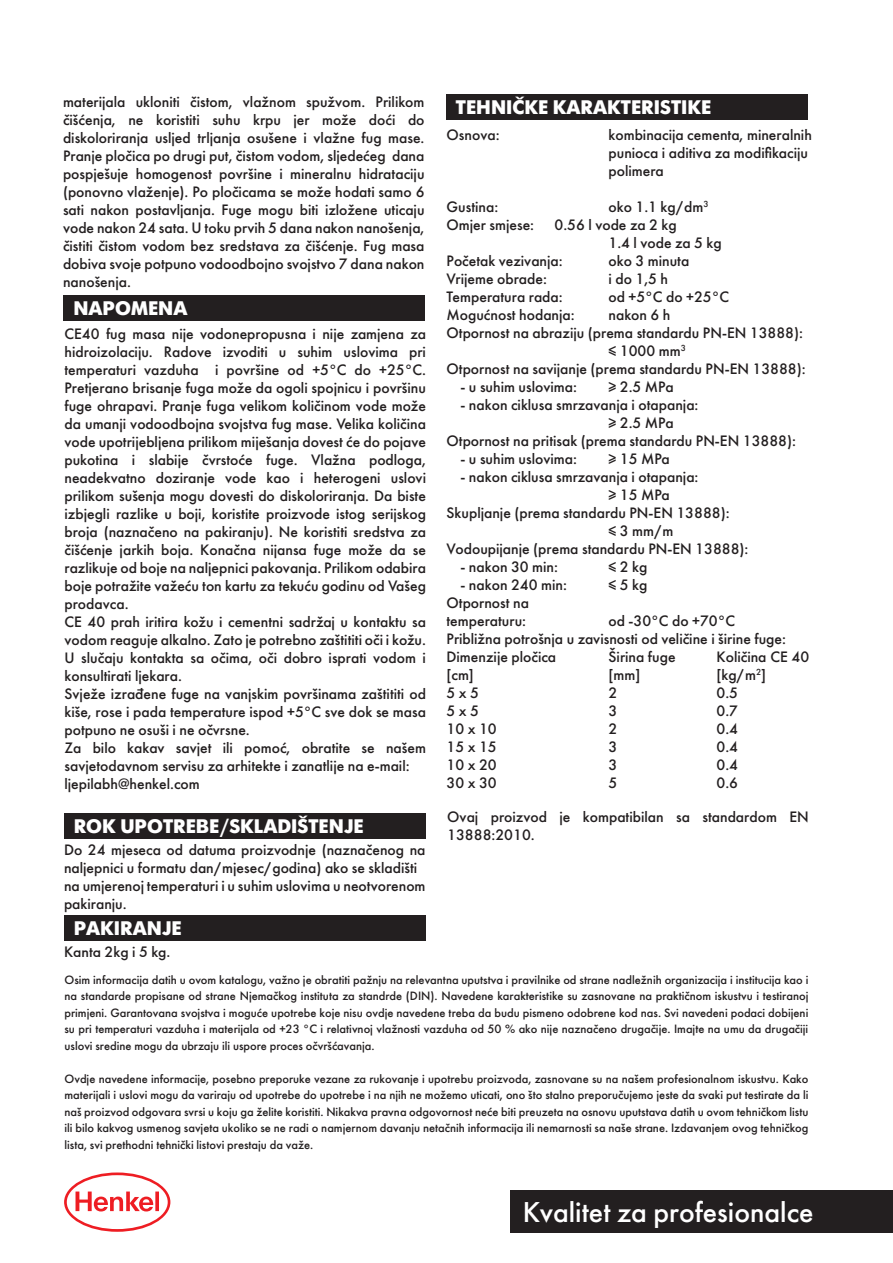
<style>
.page{position:relative;width:893px;height:1263px;background:#fff}
.page>*{position:absolute;margin:0;border:0;box-sizing:border-box;transform-origin:0 0}
.t1{font:28.5px "Futura Futuris";color:#fff}
.t2{font:700 19.5px "Futuris TT";color:#fff}
.t3{font:15px/18px "Futura Futuris";color:#231f20}
.t4{font:15px "Futuris TT";color:#231f20}
.t5{font:12px/16.5px "Futura Futuris";color:#231f20;text-align:justify}
</style>
<div class="page">
<div style="left:64px;top:813px;width:361px;height:26px;background:#231f20"></div>
<div style="left:64px;top:295px;width:361px;height:25px;background:#231f20"></div>
<div style="left:64px;top:915px;width:361px;height:26px;background:#231f20"></div>
<div style="left:510px;top:1190px;width:383px;height:43px;background:#231f20"></div>
<svg style="left:64px;top:1172px;width:106px;height:60px"></svg>
<div style="left:446px;top:94px;width:362px;height:26px;background:#231f20"></div>
<p class="t3" style="left:63px;top:93px;width:363px;text-align:justify">materijala ukloniti čistom, vlažnom spužvom. Prilikom čišćenja, ne koristiti suhu krpu jer može doći do diskoloriranja usljed trljanja osušene i vlažne fug mase.<br>Pranje pločica po drugi put, čistom vodom, sljedećeg dana pospješuje homogenost površine i mineralnu hidrataciju (ponovno vlaženje). Po pločicama se može hodati samo 6 sati nakon postavljanja. Fuge mogu biti izložene uticaju vode nakon 24 sata. U toku prvih 5 dana nakon nanošenja, čistiti čistom vodom bez sredstava za čišćenje. Fug masa dobiva svoje potpuno vodoodbojno svojstvo 7 dana nakon nanošenja.</p>
<h2 class="t2" style="left:73px;top:296px;width:116px">NAPOMENA</h2>
<p class="t3" style="left:64px;top:325px;width:363px">CE40 fug masa nije vodonepropusna i nije zamjena za hidroizolaciju. Radove izvoditi u suhim uslovima pri temperaturi vazduha i površine od +5°C do +25°C.<br>Pretjerano brisanje fuga može da ogoli spojnicu i površinu fuge ohrapavi. Pranje fuga velikom količinom vode može da umanji vodoodbojna svojstva fug mase. Velika količina vode upotrijebljena prilikom miješanja dovest će do pojave pukotina i slabije čvrstoće fuge. Vlažna podloga, neadekvatno doziranje vode kao i heterogeni uslovi prilikom sušenja mogu dovesti do diskoloriranja. Da biste izbjegli razlike u boji, koristite proizvode istog serijskog broja (naznačeno na pakiranju). Ne koristiti sredstva za čišćenje jarkih boja. Konačna nijansa fuge može da se razlikuje od boje na naljepnici pakovanja. Prilikom odabira boje potražite važeću ton kartu za tekuću godinu od Vašeg prodavca.<br>CE 40 prah iritira kožu i cementni sadržaj u kontaktu sa vodom reaguje alkalno. Zato je potrebno zaštititi oči i kožu.<br>U slučaju kontakta sa očima, oči dobro isprati vodom i konsultirati ljekara.<br>Svježe izrađene fuge na vanjskim površinama zaštititi od kiše, rose i pada temperature ispod +5°C sve dok se masa potpuno ne osuši i ne očvrsne.<br>Za bilo kakav savjet ili pomoć, obratite se našem savjetodavnom servisu za arhitekte i zanatlije na e-mail: ljepilabh@henkel.com</p>
<h2 class="t2" style="left:74px;top:815px;width:292px">ROK UPOTREBE/SKLADIŠTENJE</h2>
<p class="t3" style="left:64px;top:841px;width:363px">Do 24 mjeseca od datuma proizvodnje (naznačenog na naljepnici u formatu dan/mjesec/godina) ako se skladišti na umjerenoj temperaturi i u suhim uslovima u neotvorenom pakiranju.</p>
<p class="t4" style="left:64px;top:943px;width:108px">Kanta 2kg i 5 kg.</p>
<h2 class="t2" style="left:74px;top:917px;width:110px">PAKIRANJE</h2>
<h2 class="t2" style="left:456px;top:96px;width:257px">TEHNIČKE KARAKTERISTIKE</h2>
<p class="t3" style="left:447px;top:126px;width:55px">Osnova:</p>
<p class="t3" style="left:609px;top:126px;width:205px">kombinacija cementa, mineralnih punioca i aditiva za modifikaciju polimera</p>
<p class="t3" style="left:447px;top:198px;width:53px">Gustina:</p>
<p class="t3" style="left:609px;top:198px;width:102px">oko 1.1 kg/dm<sup>3</sup></p>
<p class="t3" style="left:447px;top:216px;width:89px">Omjer smjese:</p>
<p class="t3" style="left:555px;top:216px;width:124px">0.56 l vode za 2 kg</p>
<p class="t3" style="left:609px;top:234px;width:115px">1.4 l vode za 5 kg</p>
<p class="t3" style="left:447px;top:252px;width:118px">Početak vezivanja:</p>
<p class="t3" style="left:609px;top:252px;width:82px">oko 3 minuta</p>
<p class="t3" style="left:447px;top:270px;width:102px">Vrijeme obrade:</p>
<p class="t3" style="left:609px;top:270px;width:61px">i do 1,5 h</p>
<p class="t3" style="left:447px;top:288px;width:118px">Temperatura rada:</p>
<p class="t3" style="left:609px;top:288px;width:122px">od +5°C do +25°C</p>
<p class="t3" style="left:447px;top:306px;width:130px">Mogućnost hodanja:</p>
<p class="t3" style="left:609px;top:306px;width:63px">nakon 6 h</p>
<p class="t3" style="left:447px;top:324px;width:358px">Otpornost na abraziju (prema standardu PN-EN 13888):</p>
<p class="t3" style="left:609px;top:342px;width:79px">≤ 1000 mm<sup>3</sup></p>
<p class="t3" style="left:447px;top:360px;width:361px">Otpornost na savijanje (prema standardu PN-EN 13888):</p>
<p class="t3" style="left:460px;top:378px;width:118px">- u suhim uslovima:</p>
<p class="t3" style="left:609px;top:378px;width:67px">≥ 2.5 MPa</p>
<p class="t3" style="left:460px;top:396px;width:240px">- nakon ciklusa smrzavanja i otapanja:</p>
<p class="t3" style="left:609px;top:414px;width:67px">≥ 2.5 MPa</p>
<p class="t3" style="left:447px;top:432px;width:351px">Otpornost na pritisak (prema standardu PN-EN 13888):</p>
<p class="t3" style="left:460px;top:450px;width:118px">- u suhim uslovima:</p>
<p class="t3" style="left:609px;top:450px;width:63px">≥ 15 MPa</p>
<p class="t3" style="left:460px;top:468px;width:240px">- nakon ciklusa smrzavanja i otapanja:</p>
<p class="t3" style="left:609px;top:486px;width:63px">≥ 15 MPa</p>
<p class="t3" style="left:447px;top:504px;width:285px">Skupljanje (prema standardu PN-EN 13888):</p>
<p class="t3" style="left:609px;top:522px;width:66px">≤ 3 mm/m</p>
<p class="t3" style="left:447px;top:540px;width:303px">Vodoupijanje (prema standardu PN-EN 13888):</p>
<p class="t3" style="left:460px;top:558px;width:99px">- nakon 30 min:</p>
<p class="t3" style="left:609px;top:558px;width:40px">≤ 2 kg</p>
<p class="t3" style="left:460px;top:576px;width:108px">- nakon 240 min:</p>
<p class="t3" style="left:609px;top:576px;width:40px">≤ 5 kg</p>
<p class="t3" style="left:447px;top:594px;width:84px">Otpornost na temperaturu:</p>
<p class="t3" style="left:447px;top:612px;width:341px;text-indent:162px">od -30°C do +70°C<br>Približna potrošnja u zavisnosti od veličine i širine fuge:<br>Dimenzije pločica</p>
<p class="t3" style="left:609px;top:648px;width:69px">Širina fuge</p>
<p class="t3" style="left:717px;top:648px;width:94px">Količina CE 40</p>
<p class="t3" style="left:447px;top:666px;width:29px">[cm]</p>
<p class="t3" style="left:609px;top:666px;width:33px">[mm]</p>
<p class="t3" style="left:717px;top:666px;width:51px">[kg/m<sup>2</sup>]</p>
<p class="t3" style="left:446px;top:684px;width:34px">5 x 5</p>
<p class="t3" style="left:609px;top:684px;width:10px">2</p>
<p class="t3" style="left:717px;top:684px;width:23px">0.5</p>
<p class="t3" style="left:446px;top:702px;width:34px">5 x 5</p>
<p class="t3" style="left:609px;top:702px;width:10px">3</p>
<p class="t3" style="left:717px;top:702px;width:23px">0.7</p>
<p class="t3" style="left:446px;top:720px;width:52px">10 x 10</p>
<p class="t3" style="left:608px;top:720px;width:10px">2</p>
<p class="t3" style="left:717px;top:720px;width:23px">0.4</p>
<p class="t3" style="left:446px;top:738px;width:52px">15 x 15</p>
<p class="t3" style="left:608px;top:738px;width:10px">3</p>
<p class="t3" style="left:717px;top:738px;width:23px">0.4</p>
<p class="t3" style="left:446px;top:756px;width:52px">10 x 20</p>
<p class="t3" style="left:609px;top:756px;width:10px">3</p>
<p class="t3" style="left:717px;top:756px;width:23px">0.4</p>
<p class="t3" style="left:446px;top:774px;width:52px">30 x 30</p>
<p class="t3" style="left:609px;top:774px;width:10px">5</p>
<p class="t3" style="left:717px;top:774px;width:23px">0.6</p>
<p class="t3" style="left:447px;top:808px;width:363px">Ovaj proizvod je kompatibilan sa standardom EN<br>13888:2010.</p>
<p class="t5" style="left:64px;top:972px;width:745px">Osim informacija datih u ovom katalogu, važno je obratiti pažnju na relevantna uputstva i pravilnike od strane nadležnih organizacija i institucija kao i na standarde propisane od strane Njemačkog instituta za standrde (DIN). Navedene karakteristike su zasnovane na praktičnom iskustvu i testiranoj primjeni. Garantovana svojstva i moguće upotrebe koje nisu ovdje navedene treba da budu pismeno odobrene kod nas. Svi navedeni podaci dobijeni su pri temperaturi vazduha i materijala od +23 °C i relativnoj vlažnosti vazduha od 50 % ako nije naznačeno drugačije. Imajte na umu da drugačiji uslovi sredine mogu da ubrzaju ili uspore proces očvršćavanja.</p>
<p class="t5" style="left:64px;top:1071px;width:745px">Ovdje navedene informacije, posebno preporuke vezane za rukovanje i upotrebu proizvoda, zasnovane su na našem profesionalnom iskustvu. Kako materijali i uslovi mogu da variraju od upotrebe do upotrebe i na njih ne možemo uticati, ono što stalno preporučujemo jeste da svaki put testirate da li naš proizvod odgovara svrsi u koju ga želite koristiti. Nikakva pravna odgovornost neće biti preuzeta na osnovu uputstava datih u ovom tehničkom listu ili bilo kakvog usmenog savjeta ukoliko se ne radi o namjernom davanju netačnih informacija ili nemarnosti sa naše strane. Izdavanjem ovog tehničkog lista, svi prethodni tehnički listovi prestaju da važe.</p>
<h1 class="t1" style="left:523px;top:1194px;width:292px">Kvalitet za profesionalce</h1>
</div>
